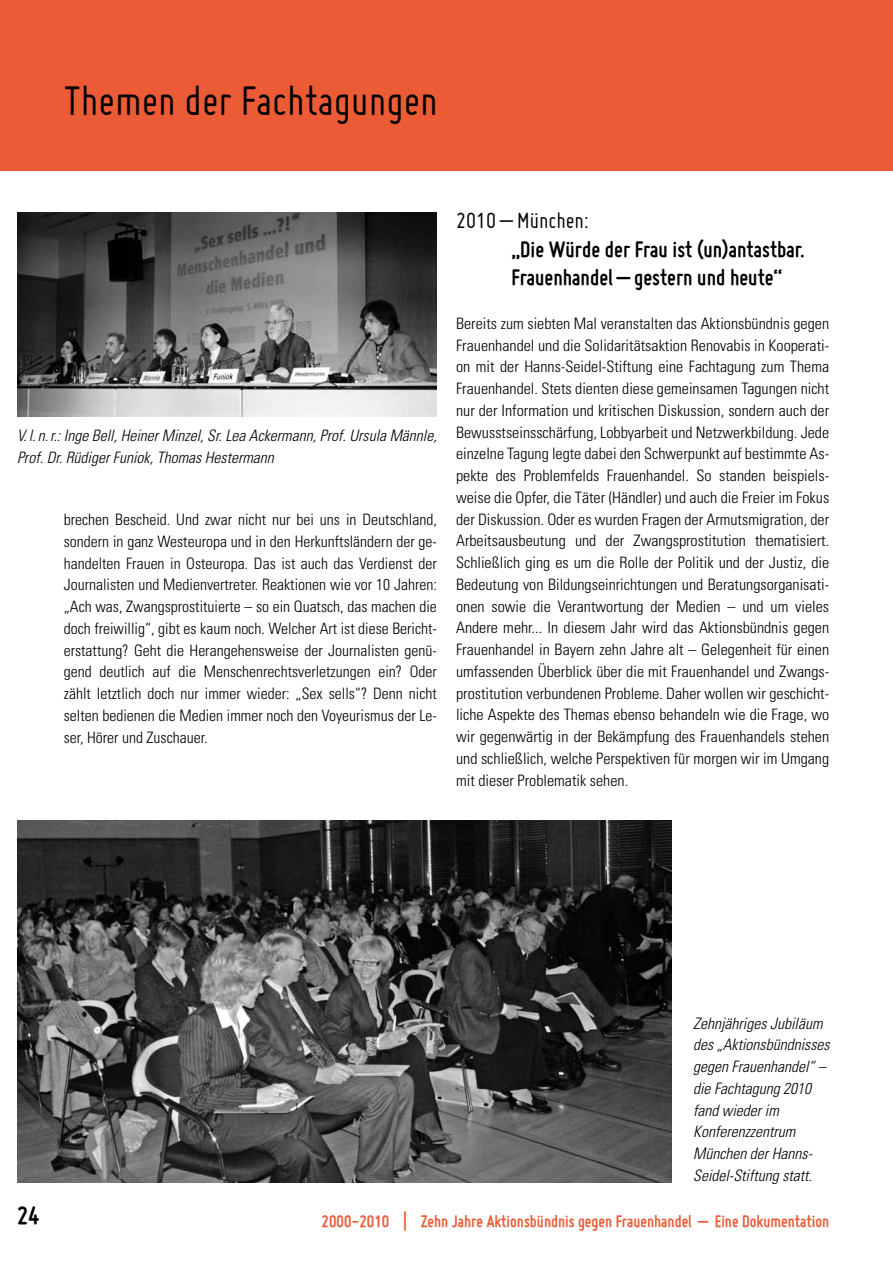
<style>
.page{position:relative;width:893px;height:1263px;background:#fff}
.page>*{position:absolute;margin:0;border:0;box-sizing:border-box;transform-origin:0 0}
.t1{font:45px "Miso";color:#000}
.t2{font:700 27px "Miso";color:#000}
.t3{font:700 24px/28.5px "Miso";color:#000}
.t4{font:24px "Miso";color:#000}
.t5{font:700 18px "Miso";color:#eb5b36}
.t6{font:300 condensed 15.75px/21.8px "Univers";color:#000;text-align:justify}
.t7{font:italic 300 condensed 15.75px/21.8px "Univers";color:#000}
</style>
<div class="page">
<div style="left:0;top:0;width:893px;height:170px;background:#eb5b36"></div>
<img style="left:17px;top:821px;width:654px;height:361px">
<img style="left:17px;top:213px;width:420px;height:204px">
<h1 class="t1" style="left:64px;top:75px;width:376px">Themen der Fachtagungen</h1>
<p class="t7" style="left:17px;top:424px;width:421px">V. l. n.r.: Inge Bell, Heiner Minzel, Sr. Lea Ackermann, Prof. Ursula Männle,<br>Prof. Dr. Rüdiger Funiok, Thomas Hestermann</p>
<p class="t6" style="left:64px;top:508px;width:375px">brechen Bescheid. Und zwar nicht nur bei uns in Deutschland, sondern in ganz Westeuropa und in den Herkunftsländern der ge&shy;handelten Frauen in Osteuropa. Das ist auch das Verdienst der Journalisten und Medienvertreter. Reaktionen wie vor 10 Jahren: „Ach was, Zwangsprostituierte – so ein Quatsch, das machen die doch freiwillig“, gibt es kaum noch. Welcher Art ist diese Bericht&shy;erstattung? Geht die Herangehensweise der Journalisten genü&shy;gend deutlich auf die Menschenrechtsverletzungen ein? Oder zählt letztlich doch nur immer wieder: „Sex sells“? Denn nicht selten bedienen die Medien immer noch den Voyeurismus der Le&shy;ser, Hörer und Zuschauer.</p>
<h3 class="t4" style="left:456px;top:207px;width:134px">2010 – München:</h3>
<h3 class="t3" style="left:511px;top:235px;width:295px">„Die Würde der Frau ist (un)antastbar.<br>Frauenhandel – gestern und heute“</h3>
<p class="t6" style="left:456px;top:312px;width:375px">Bereits zum siebten Mal veranstalten das Aktionsbündnis gegen Frauenhandel und die Solidaritätsaktion Renovabis in Kooperati&shy;on mit der Hanns-Seidel-Stiftung eine Fachtagung zum Thema Frauenhandel. Stets dienten diese gemeinsamen Tagungen nicht nur der Information und kritischen Diskussion, sondern auch der Bewusstseinsschärfung, Lobbyarbeit und Netzwerkbildung. Jede einzelne Tagung legte dabei den Schwerpunkt auf bestimmte As&shy;pekte des Problemfelds Frauenhandel. So standen beispiels&shy;weise die Opfer, die Täter (Händler) und auch die Freier im Fokus der Diskussion. Oder es wurden Fragen der Armutsmigration, der Arbeitsausbeutung und der Zwangsprostitution thematisiert.<br>Schließlich ging es um die Rolle der Politik und der Justiz, die Bedeutung von Bildungseinrichtungen und Beratungsorganisati&shy;onen sowie die Verantwortung der Medien – und um vieles Andere mehr... In diesem Jahr wird das Aktionsbündnis gegen Frauenhandel in Bayern zehn Jahre alt – Gelegenheit für einen umfassenden Überblick über die mit Frauenhandel und Zwangs&shy;prostitution verbundenen Probleme. Daher wollen wir geschicht&shy;liche Aspekte des Themas ebenso behandeln wie die Frage, wo wir gegenwärtig in der Bekämpfung des Frauenhandels stehen und schließlich, welche Perspektiven für morgen wir im Umgang mit dieser Problematik sehen.</p>
<p class="t7" style="left:693px;top:1012px;width:138px">Zehnjähriges Jubiläum des „Aktionsbündnisses gegen Frauenhandel“ – die Fachtagung 2010 fand wieder im<br>Konferenzzentrum<br>München der Hanns-<br>Seidel-Stiftung statt.</p>
<h2 class="t2" style="left:17px;top:1200px;width:24px">24</h2>
<p class="t5" style="left:322px;top:1211px;width:509px">2000-2010 | Zehn Jahre Aktionsbündnis gegen Frauenhandel – Eine Dokumentation</p>
</div>
